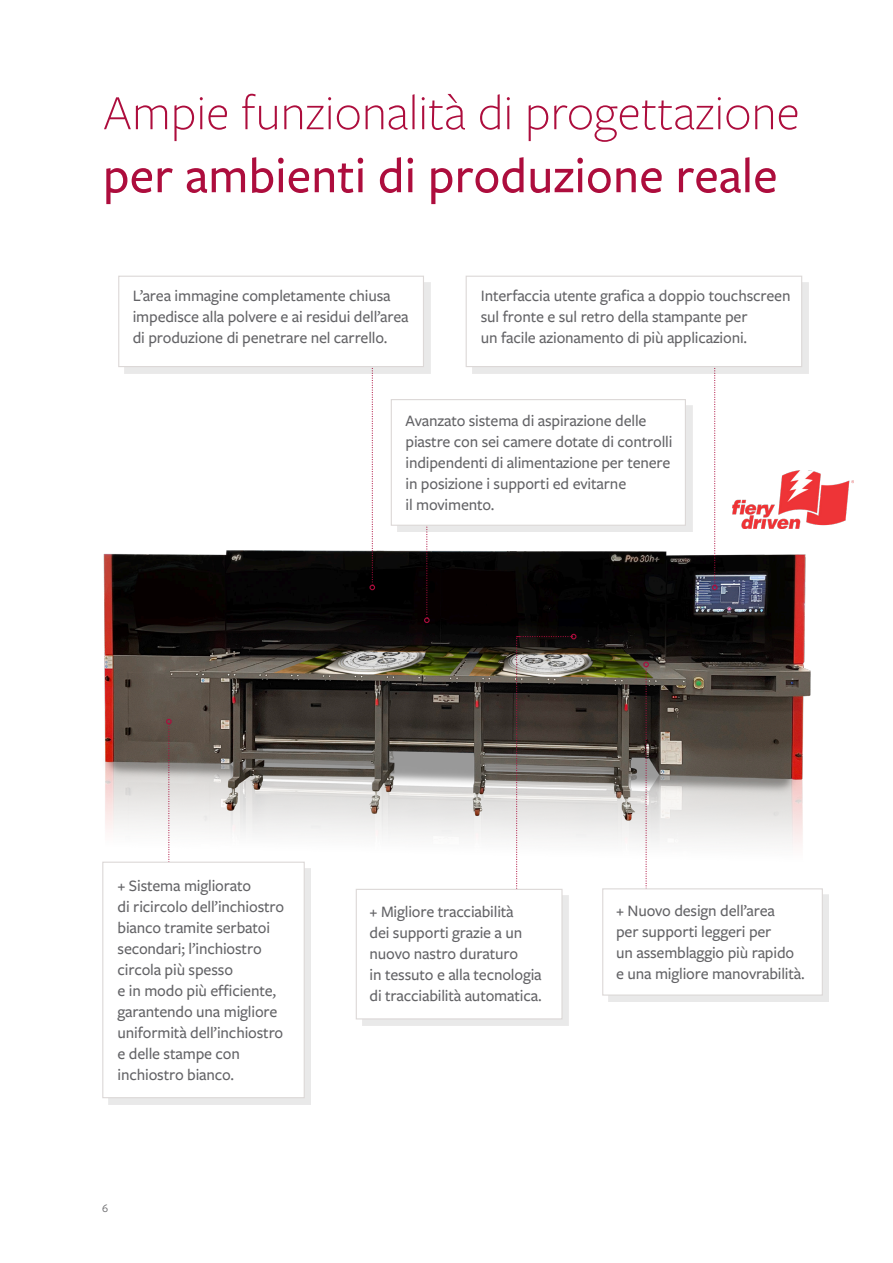
<style>
.page{position:relative;width:893px;height:1263px;background:#fff}
.page>*{position:absolute;margin:0;border:0;box-sizing:border-box;transform-origin:0 0}
.H1_34pt_1945_RED{font:300 51px/63px "Freight Sans Pro";color:#ad0d3d}
.Bullets_Diagram_Callout{font:500 16.5px/21px "Freight Sans Pro";letter-spacing:-.01em;color:#636366}
.t1{font:12px "Freight Sans Pro";color:#636366}
.s1{font-weight:500}
</style>
<div class="page">
<img style="left:102px;top:515px;width:709px;height:347px">
<svg style="left:369px;top:375px;width:6px;height:215px"></svg>
<svg style="left:424px;top:532px;width:6px;height:91px"></svg>
<svg style="left:712px;top:373px;width:6px;height:217px"></svg>
<svg style="left:166px;top:719px;width:6px;height:143px"></svg>
<svg style="left:643px;top:662px;width:6px;height:226px"></svg>
<div style="left:125px;top:282px;width:306px;height:92px;background:#e9e9e9"></div>
<div style="left:118px;top:276px;width:306px;height:91px;background:#fff;border:1px solid #dcd8d7"></div>
<div style="left:472px;top:282px;width:337px;height:91px;background:#e9e9e9"></div>
<div style="left:466px;top:276px;width:336px;height:91px;background:#fff;border:1px solid #dcd8d7"></div>
<div style="left:397px;top:405px;width:295px;height:127px;background:#e9e9e9"></div>
<div style="left:391px;top:399px;width:295px;height:127px;background:#fff;border:1px solid #dcd8d7"></div>
<div style="left:109px;top:868px;width:202px;height:237px;background:#e9e9e9"></div>
<div style="left:102px;top:862px;width:203px;height:236px;background:#fff;border:1px solid #dcd8d7"></div>
<svg style="left:516px;top:634px;width:60px;height:255px"></svg>
<div style="left:608px;top:895px;width:221px;height:107px;background:#e9e9e9"></div>
<div style="left:602px;top:888px;width:221px;height:108px;background:#fff;border:1px solid #dcd8d7"></div>
<div style="left:362px;top:895px;width:207px;height:131px;background:#e9e9e9"></div>
<div style="left:356px;top:889px;width:207px;height:130px;background:#fff;border:1px solid #dcd8d7"></div>
<img style="left:733px;top:470px;width:121px;height:58px">
<p class="H1_34pt_1945_RED" style="left:103px;top:79px;width:699px">Ampie funzionalità di progettazione <span class="s1">per ambienti di produzione reale</span></p>
<p class="Bullets_Diagram_Callout" style="left:133px;top:285px;width:277px">L’area immagine completamente chiusa impedisce alla polvere e ai residui dell’area di produzione di penetrare nel carrello.</p>
<p class="Bullets_Diagram_Callout" style="left:481px;top:285px;width:311px">Interfaccia utente grafica a doppio touchscreen sul fronte e sul retro della stampante per<br>un facile azionamento di più applicazioni.</p>
<p class="Bullets_Diagram_Callout" style="left:405px;top:409px;width:268px">Avanzato sistema di aspirazione delle piastre con sei camere dotate di controlli indipendenti di alimentazione per tenere in posizione i supporti ed evitarne<br>il movimento.</p>
<p class="Bullets_Diagram_Callout" style="left:118px;top:874px;width:168px">+ Sistema migliorato<br>di ricircolo dell’inchiostro bianco tramite serbatoi secondari; l’inchiostro circola più spesso<br>e in modo più efficiente, garantendo una migliore uniformità dell’inchiostro e delle stampe con inchiostro bianco.</p>
<p class="t1" style="left:102px;top:1200px;width:8px">6</p>
<p class="Bullets_Diagram_Callout" style="left:370px;top:900px;width:174px">+ Migliore tracciabilità<br>dei supporti grazie a un nuovo nastro duraturo<br>in tessuto e alla tecnologia di tracciabilità automatica.</p>
<p class="Bullets_Diagram_Callout" style="left:616px;top:900px;width:190px">+ Nuovo design dell’area<br>per supporti leggeri per<br>un assemblaggio più rapido e una migliore manovrabilità.</p>
</div>
